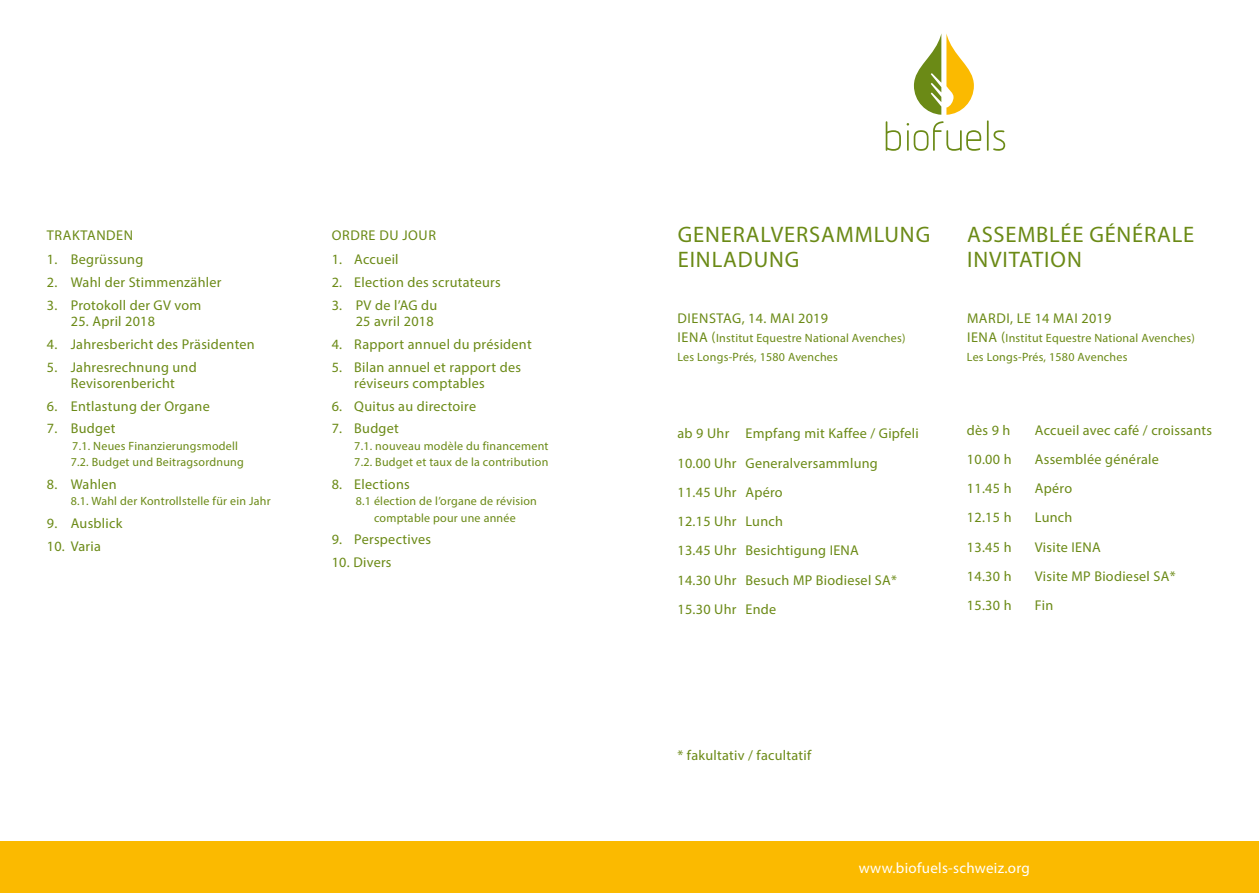
<style>
.page{position:relative;width:1259px;height:893px;background:#fff}
.page>*{position:absolute;margin:0;border:0;box-sizing:border-box;transform-origin:0 0}
.t1{font:22.5px/25.2px "Myriad Pro";letter-spacing:.04em;color:#6b8a16}
.t2{font:15px "Myriad Pro";letter-spacing:.02em;color:#fff}
.t3{font:14.1px/29.2px "Myriad Pro";letter-spacing:.02em;color:#6b8a16}
.t4{font:14.1px "Myriad Pro";letter-spacing:.04em;color:#6b8a16}
.t5{font:12px/16.4px "Myriad Pro";letter-spacing:.02em;color:#6b8a16}
.s1{font-size:14.1px}
</style>
<div class="page">
<div style="left:0;top:842px;width:1259px;height:51px;background:#fbba00"></div>
<svg style="left:914px;top:33px;width:60px;height:82px"></svg>
<svg style="left:885px;top:121px;width:96px;height:30px"></svg>
<hr style="left:987px;top:120px;width:1px;height:31px;background:#6b8a16">
<svg style="left:993px;top:130px;width:12px;height:21px"></svg>
<p class="t4" style="left:47px;top:226px;width:88px">TRAKTANDEN</p>
<p class="t3" style="left:47px;top:245px;width:98px">1. Begrüssung</p>
<p class="t3" style="left:47px;top:268px;width:176px">2. Wahl der Stimmenzähler</p>
<p class="t3" style="left:47px;top:290px;width:156px">3. Protokoll der GV vom</p>
<p class="t3" style="left:71px;top:307px;width:86px">25. April 2018</p>
<p class="t3" style="left:47px;top:329px;width:209px">4. Jahresbericht des Präsidenten</p>
<p class="t3" style="left:47px;top:359px;width:151px;line-height:16.4px;text-align:center">5. Jahresrechnung und<br>Revisorenbericht</p>
<p class="t3" style="left:47px;top:391px;width:164px">6. Entlastung der Organe</p>
<p class="t3" style="left:47px;top:414px;width:70px">7. Budget</p>
<p class="t5" style="left:71px;top:437px;width:174px">7.1. Neues Finanzierungsmodell<br>7.2. Budget und Beitragsordnung</p>
<p class="t3" style="left:47px;top:469px;width:71px">8. Wahlen</p>
<p class="t5" style="left:71px;top:493px;width:201px">8.1. Wahl der Kontrollstelle für ein Jahr</p>
<p class="t3" style="left:47px;top:508px;width:77px">9. Ausblick</p>
<p class="t3" style="left:47px;top:531px;width:56px">10. Varia</p>
<p class="t4" style="left:332px;top:226px;width:106px">ORDRE DU JOUR</p>
<p class="t3" style="left:332px;top:245px;width:68px">1. Accueil</p>
<p class="t3" style="left:332px;top:268px;width:170px">2. Election des scrutateurs</p>
<p class="t3" style="left:332px;top:297px;width:107px;line-height:16.4px;text-align:right">3. PV de l’AG du<br>25 avril 2018</p>
<p class="t3" style="left:332px;top:329px;width:201px">4. Rapport annuel du président</p>
<p class="t3" style="left:354px;top:359px;width:168px;line-height:16.4px;text-indent:-22px">5. Bilan annuel et rapport des réviseurs comptables</p>
<p class="t3" style="left:332px;top:391px;width:146px">6. Quitus au directoire</p>
<p class="t3" style="left:332px;top:414px;width:69px">7. Budget</p>
<p class="t5" style="left:354px;top:437px;width:196px">7.1. nouveau modèle du financement<br>7.2. Budget et taux de la contribution</p>
<p class="t3" style="left:332px;top:469px;width:79px">8. Elections</p>
<p class="t5" style="left:356px;top:493px;width:183px;text-align:center">8.1 élection de l’organe de révision comptable pour une année</p>
<p class="t3" style="left:332px;top:525px;width:101px">9. Perspectives</p>
<p class="t3" style="left:332px;top:547px;width:61px">10. Divers</p>
<h1 class="t1" style="left:677px;top:221px;width:254px">GENERALVERSAMMLUNG<br>EINLADUNG</h1>
<p class="t3" style="left:677px;top:304px;width:152px">DIENSTAG, 14. MAI 2019</p>
<p class="t5" style="left:677px;top:329px;width:229px;line-height:18.9px"><span class="s1">IENA (</span>Institut Equestre National Avenches)<br>Les Longs-Prés, 1580 Avenches</p>
<p class="t3" style="left:677px;top:419px;width:243px">ab 9 Uhr Empfang mit Kaffee / Gipfeli<br>10.00 Uhr Generalversammlung<br>11.45 Uhr Apéro<br>12.15 Uhr Lunch<br>13.45 Uhr Besichtigung IENA<br>14.30 Uhr Besuch MP Biodiesel SA*<br>15.30 Uhr Ende</p>
<h1 class="t1" style="left:967px;top:221px;width:228px">ASSEMBLÉE GÉNÉRALE<br>INVITATION</h1>
<p class="t3" style="left:967px;top:304px;width:146px">MARDI, LE 14 MAI 2019</p>
<p class="t5" style="left:967px;top:329px;width:229px;line-height:18.9px"><span class="s1">IENA (</span>Institut Equestre National Avenches)<br>Les Longs-Prés, 1580 Avenches</p>
<p class="t3" style="left:967px;top:415px;width:45px">dès 9 h</p>
<p class="t3" style="left:1035px;top:415px;width:179px">Accueil avec café / croissants</p>
<p class="t3" style="left:967px;top:444px;width:46px">10.00 h</p>
<p class="t3" style="left:1035px;top:444px;width:126px">Assemblée générale</p>
<p class="t3" style="left:967px;top:473px;width:46px">11.45 h</p>
<p class="t3" style="left:1035px;top:473px;width:39px">Apéro</p>
<p class="t3" style="left:967px;top:503px;width:46px">12.15 h</p>
<p class="t3" style="left:1035px;top:503px;width:39px">Lunch</p>
<p class="t3" style="left:967px;top:532px;width:46px">13.45 h</p>
<p class="t3" style="left:1035px;top:532px;width:67px">Visite IENA</p>
<p class="t3" style="left:967px;top:561px;width:46px">14.30 h</p>
<p class="t3" style="left:1035px;top:561px;width:142px">Visite MP Biodiesel SA*</p>
<p class="t3" style="left:967px;top:590px;width:46px">15.30 h</p>
<p class="t3" style="left:1035px;top:590px;width:20px">Fin</p>
<p class="t3" style="left:677px;top:741px;width:135px">* fakultativ / facultatif</p>
<p class="t2" style="left:858px;top:859px;width:173px">www.biofuels-schweiz.org</p>
</div>
